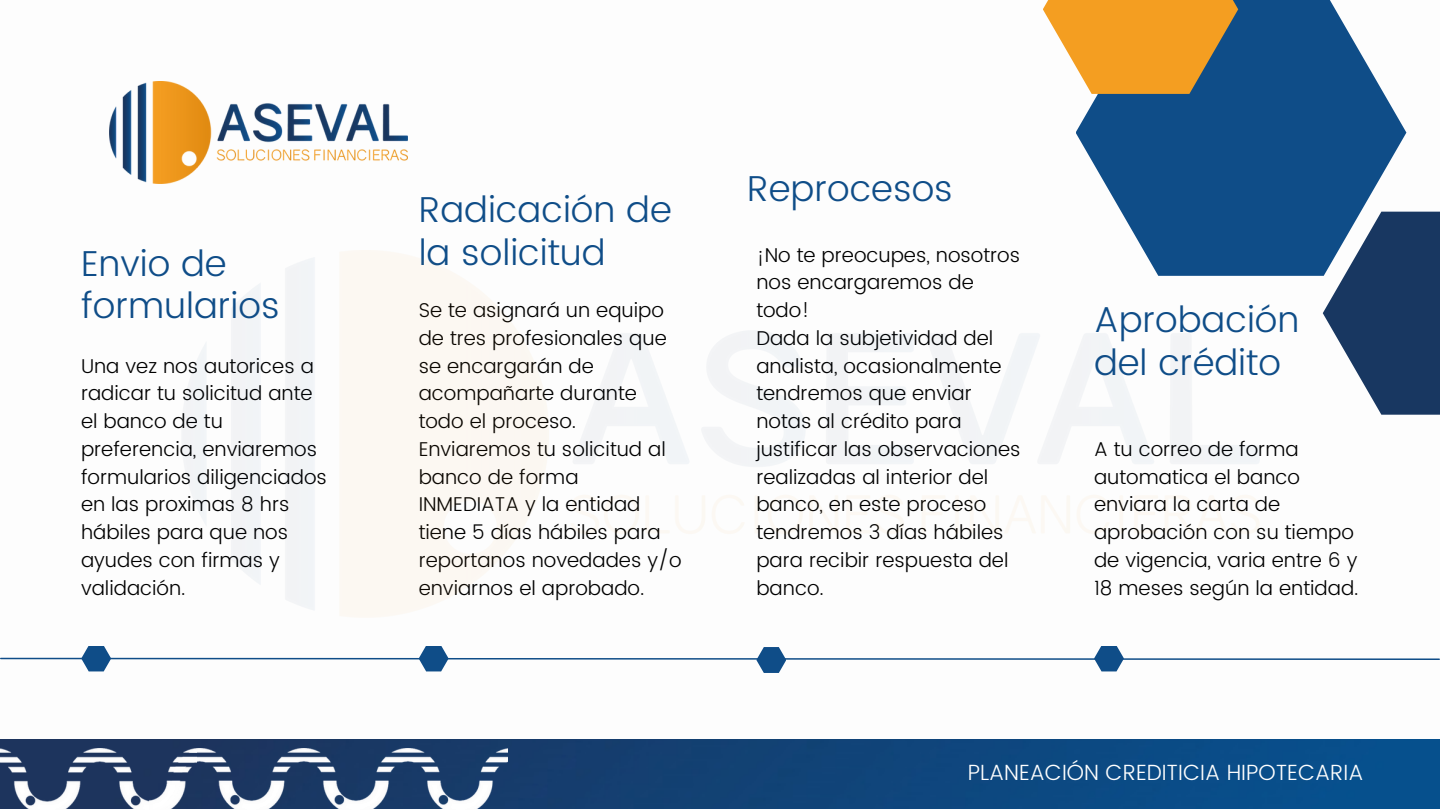
<style>
.page{position:relative;width:1440px;height:810px;background:#fff}
.page>*{position:absolute;margin:0;border:0;box-sizing:border-box;transform-origin:0 0}
.t1{font:300 36px/42.8px "Poppins";color:#0f4d88}
.t2{font:300 22px "Poppins";color:#fff}
.t3{font:300 20px/27.8px "Poppins";color:#000}
</style>
<div class="page">
<svg style="left:0;top:646px;width:1440px;height:27px"></svg>
<svg style="left:1323px;top:212px;width:117px;height:203px;fill:#183761"></svg>
<svg style="left:1076px;top:0;width:330px;height:276px;fill:#0f4d88"></svg>
<svg style="left:1043px;top:0;width:195px;height:94px;background:#da9f45"></svg>
<img style="left:110px;top:82px;width:298px;height:101px">
<img style="left:0;top:739px;width:1440px;height:70px">
<img style="left:0;top:748px;width:150px;height:61px">
<img style="left:150px;top:748px;width:358px;height:61px">
<h1 class="t1" style="left:81px;top:242px;width:200px">Envio de formularios</h1>
<p class="t3" style="left:81px;top:352px;width:247px">Una vez nos autorices a radicar tu solicitud ante el banco de tu preferencia, enviaremos formularios diligenciados en las proximas 8 hrs hábiles para que nos ayudes con firmas y validación.</p>
<h1 class="t1" style="left:747px;top:167px;width:207px">Reprocesos</h1>
<p class="t3" style="left:756px;top:241px;width:266px">¡No te preocupes, nosotros nos encargaremos de todo!<br>Dada la subjetividad del analista, ocasionalmente tendremos que enviar notas al crédito para justificar las observaciones realizadas al interior del banco, en este proceso tendremos 3 días hábiles para recibir respuesta del banco.</p>
<h1 class="t1" style="left:419px;top:188px;width:255px">Radicación de la solicitud</h1>
<p class="t3" style="left:419px;top:296px;width:265px">Se te asignará un equipo de tres profesionales que se encargarán de acompañarte durante todo el proceso.<br>Enviaremos tu solicitud al banco de forma<br>INMEDIATA y la entidad tiene 5 días hábiles para reportanos novedades y/o enviarnos el aprobado.</p>
<h1 class="t1" style="left:1094px;top:298px;width:207px">Aprobación del crédito</h1>
<p class="t3" style="left:1094px;top:435px;width:266px">A tu correo de forma automatica el banco enviara la carta de aprobación con su tiempo de vigencia, varia entre 6 y<br>18 meses según la entidad.</p>
<p class="t2" style="left:968px;top:760px;width:397px">PLANEACIÓN CREDITICIA HIPOTECARIA</p>
</div>
